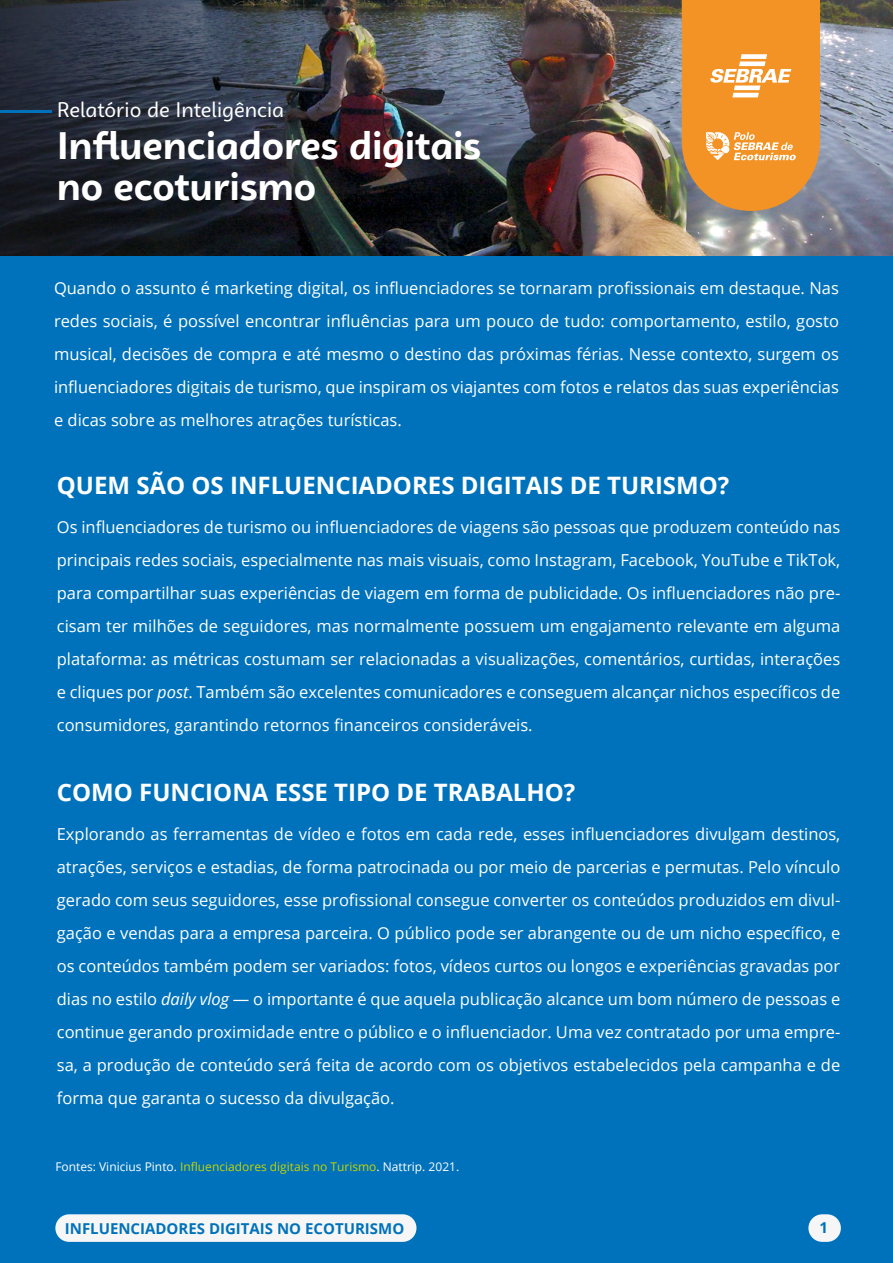
<style>
.page{position:relative;width:893px;height:1263px;background:#fff}
.page>*{position:absolute;margin:0;border:0;box-sizing:border-box;transform-origin:0 0}
.t1{font:700 39px/40.5px "Campuni";letter-spacing:-.01em;color:#fff}
.t2{font:700 24px "Open Sans";color:#fff}
.t3{font:21px "Campuni";letter-spacing:-.005em;color:#fff}
.t4{font:16.5px/33px "Open Sans";color:#fff;text-align:justify}
.t5{font:700 15px "Open Sans";color:#0072bb}
.t6{font:12px "Open Sans";color:#fff}
.s1{font-style:italic}
.s2{color:#c7d400}
</style>
<div class="page">
<div style="left:0;top:226px;width:893px;height:1037px;background:#0072bb"></div>
<img style="left:373px;top:0;width:520px;height:255px">
<svg style="left:0;top:0;width:373px;height:255px;background:#292d36"></svg>
<svg style="left:682px;top:0;width:138px;height:211px;background:#eb993b"></svg>
<hr style="left:0;top:110px;width:51px;height:3px;background:#0072bb">
<div style="left:808px;top:1214px;width:33px;height:28px;background:#f6f6f6;border-radius:14px"></div>
<div style="left:55px;top:1214px;width:361px;height:28px;background:#f6f6f6;border-radius:14px"></div>
<p class="t3" style="left:57px;top:97px;width:229px">Relatório de Inteligência</p>
<h1 class="t1" style="left:57px;top:126px;width:426px">Influenciadores digitais no ecoturismo</h1>
<p class="t4" style="left:54px;top:271px;width:786px">Quando o assunto é marketing digital, os influenciadores se tornaram profissionais em destaque. Nas redes sociais, é possível encontrar influências para um pouco de tudo: comportamento, estilo, gosto musical, decisões de compra e até mesmo o destino das próximas férias. Nesse contexto, surgem os influenciadores digitais de turismo, que inspiram os viajantes com fotos e relatos das suas experiências e dicas sobre as melhores atrações turísticas.</p>
<h2 class="t2" style="left:57px;top:468px;width:674px">QUEM SÃO OS INFLUENCIADORES DIGITAIS DE TURISMO?</h2>
<p class="t4" style="left:57px;top:510px;width:785px">Os influenciadores de turismo ou influenciadores de viagens são pessoas que produzem conteúdo nas principais redes sociais, especialmente nas mais visuais, como Instagram, Facebook, YouTube e TikTok, para compartilhar suas experiências de viagem em forma de publicidade. Os influenciadores não pre&shy;cisam ter milhões de seguidores, mas normalmente possuem um engajamento relevante em alguma plataforma: as métricas costumam ser relacionadas a visualizações, comentários, curtidas, interações e cliques por <span class="s1">post</span>. Também são excelentes comunicadores e conseguem alcançar nichos específicos de consumidores, garantindo retornos financeiros consideráveis.</p>
<h2 class="t2" style="left:57px;top:776px;width:520px">COMO FUNCIONA ESSE TIPO DE TRABALHO?</h2>
<p class="t4" style="left:57px;top:817px;width:785px">Explorando as ferramentas de vídeo e fotos em cada rede, esses influenciadores divulgam destinos, atrações, serviços e estadias, de forma patrocinada ou por meio de parcerias e permutas. Pelo vínculo gerado com seus seguidores, esse profissional consegue converter os conteúdos produzidos em divul&shy;gação e vendas para a empresa parceira. O público pode ser abrangente ou de um nicho específico, e os conteúdos também podem ser variados: fotos, vídeos curtos ou longos e experiências gravadas por dias no estilo <span class="s1">daily vlog</span> — o importante é que aquela publicação alcance um bom número de pessoas e continue gerando proximidade entre o público e o influenciador. Uma vez contratado por uma empre&shy;sa, a produção de conteúdo será feita de acordo com os objetivos estabelecidos pela campanha e de forma que garanta o sucesso da divulgação.</p>
<p class="t6" style="left:55px;top:1159px;width:405px">Fontes: Vinicius Pinto. <span class="s2">Influenciadores digitais no Turismo</span>. Nattrip. 2021.</p>
<p class="t5" style="left:63px;top:1217px;width:341px">INFLUENCIADORES DIGITAIS NO ECOTURISMO</p>
<p class="t5" style="left:818px;top:1217px;width:10px">1</p>
<p class="t5" style="left:65px;top:1218px;width:341px">INFLUENCIADORES DIGITAIS NO ECOTURISMO</p>
<p class="t5" style="left:819px;top:1217px;width:10px">1</p>
</div>
